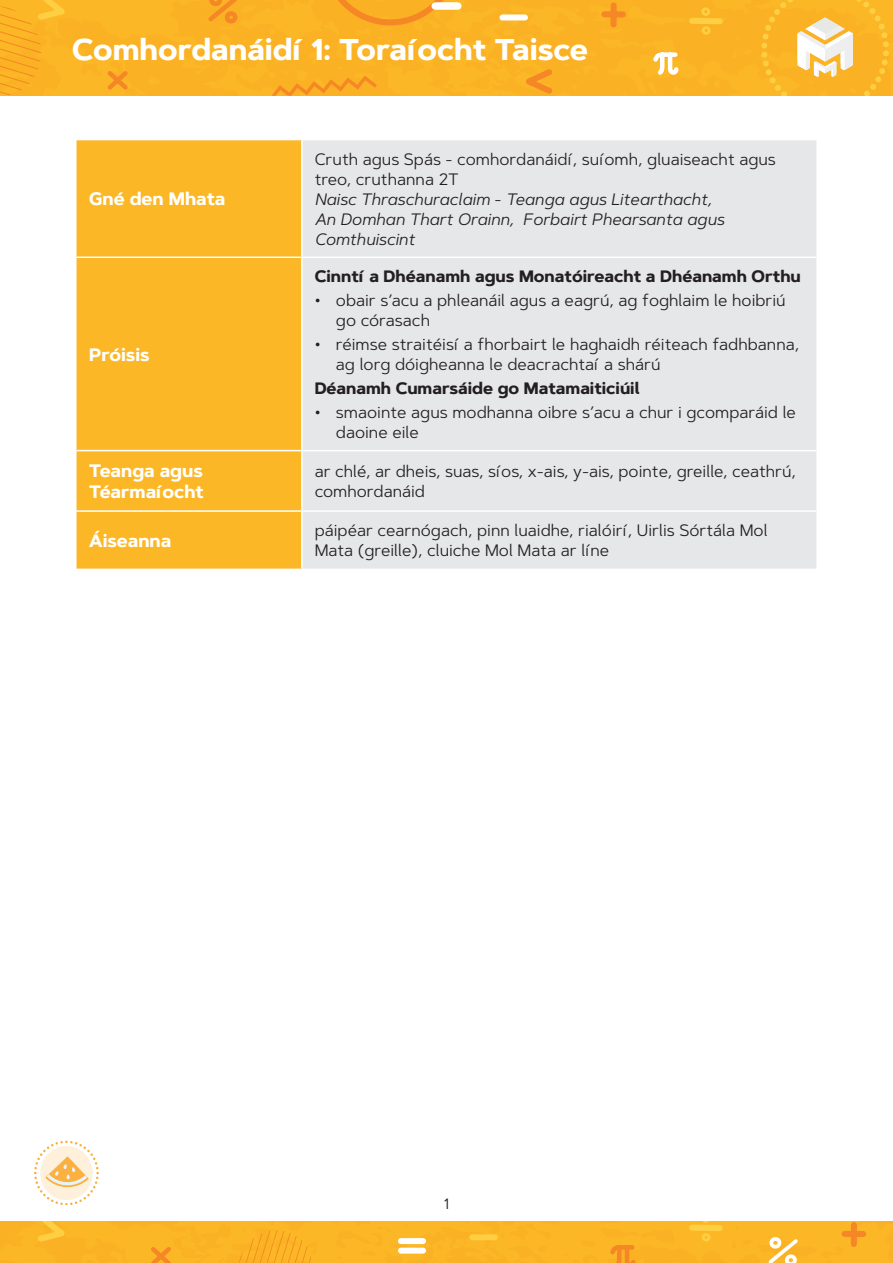
<style>
.page{position:relative;width:893px;height:1263px;background:#fff}
.page>*{position:absolute;margin:0;border:0;box-sizing:border-box;transform-origin:0 0}
.t1{font:700 30px "Artegra Sans";color:#fff}
.Table_Headings{font:700 18px/21.6px "Artegra Sans";color:#fff}
.Body{font:16.5px/19.8px "Artegra Sans";color:#231f20}
.Body-2{font:italic 16.5px/19.8px "Artegra Sans";color:#231f20}
.Body-3{font:700 16.5px "Artegra Sans";color:#231f20}
.t2{font:15px "Artegra Sans";color:#231f20}
.s1{font-style:normal}
</style>
<div class="page">
<div style="left:0;top:0;width:893px;height:96px;background:#fbb124"></div>
<svg style="left:271px;top:75px;width:106px;height:21px;background:#f9a824"></svg>
<svg style="left:103px;top:67px;width:29px;height:27px"></svg>
<svg style="left:0;top:0;width:75px;height:94px;background:#fbb326"></svg>
<svg style="left:514px;top:64px;width:43px;height:32px"></svg>
<div style="left:502px;top:14px;width:23px;height:6px;background:#fff"></div>
<svg style="left:686px;top:5px;width:40px;height:33px"></svg>
<div style="left:604px;top:11px;width:19px;height:6px;background:#f58726"></div>
<div style="left:610px;top:5px;width:7px;height:20px;background:#f58726"></div>
<svg style="left:651px;top:50px;width:30px;height:29px"></svg>
<svg style="left:323px;top:0;width:135px;height:25px;background:#f9a925"></svg>
<svg style="left:204px;top:0;width:38px;height:27px"></svg>
<svg style="left:761px;top:0;width:128px;height:96px;background:#fabf49"></svg>
<div style="left:435px;top:2px;width:23px;height:8px;background:#fff"></div>
<div style="left:0;top:1221px;width:893px;height:42px;background:#fcb726"></div>
<svg style="left:34px;top:1140px;width:64px;height:64px"></svg>
<div style="left:77px;top:140px;width:224px;height:429px;background:#fcb726"></div>
<div style="left:303px;top:140px;width:513px;height:429px;background:#e6e7e9"></div>
<hr style="left:77px;top:256px;width:225px;height:2px;background:#fff">
<hr style="left:302px;top:256px;width:514px;height:2px;background:#fff">
<hr style="left:77px;top:450px;width:225px;height:1px;background:#fff">
<hr style="left:302px;top:450px;width:514px;height:1px;background:#fff">
<hr style="left:77px;top:510px;width:225px;height:2px;background:#fff">
<hr style="left:302px;top:510px;width:514px;height:2px;background:#fff">
<h1 class="t1" style="left:72px;top:28px;width:517px">Comhordanáidí 1: Toraíocht Taisce</h1>
<p class="Table_Headings" style="left:89px;top:189px;width:138px">Gné den Mhata</p>
<p class="Table_Headings" style="left:89px;top:344px;width:62px">Próisis</p>
<p class="Body" style="left:315px;top:149px;width:463px">Cruth agus Spás - comhordanáidí, suíomh, gluaiseacht agus treo, cruthanna 2T</p>
<p class="Body-2" style="left:315px;top:189px;width:398px">Naisc Thraschuraclaim <span class="s1">-</span> Teanga agus Litearthacht,</p>
<p class="Body-2" style="left:315px;top:209px;width:411px">An Domhan Thart Orainn, Forbairt Phearsanta agus<br>Comthuiscint</p>
<p class="Body-3" style="left:315px;top:264px;width:488px">Cinntí a Dhéanamh agus Monatóireacht a Dhéanamh Orthu</p>
<p class="Body" style="left:336px;top:290px;width:451px;text-indent:-21px">• obair s’acu a phleanáil agus a eagrú, ag foghlaim le hoibriú go córasach</p>
<p class="Body" style="left:336px;top:334px;width:465px;text-indent:-21px">• réimse straitéisí a fhorbairt le haghaidh réiteach fadhbanna, ag lorg dóigheanna le deacrachtaí a shárú</p>
<p class="Body-3" style="left:315px;top:376px;width:326px">Déanamh Cumarsáide go Matamaiticiúil</p>
<p class="Body" style="left:336px;top:402px;width:462px;text-indent:-21px">• smaointe agus modhanna oibre s’acu a chur i gcomparáid le daoine eile</p>
<p class="Table_Headings" style="left:89px;top:460px;width:116px">Teanga agus<br>Téarmaíocht</p>
<p class="Body" style="left:315px;top:461px;width:483px">ar chlé, ar dheis, suas, síos, x-ais, y-ais, pointe, greille, ceathrú, comhordanáid</p>
<p class="Table_Headings" style="left:89px;top:530px;width:84px">Áiseanna</p>
<p class="Body" style="left:315px;top:520px;width:454px">páipéar cearnógach, pinn luaidhe, rialóirí, Uirlis Sórtála Mol<br>Mata (greille), cluiche Mol Mata ar líne</p>
<p class="t2" style="left:444px;top:1193px;width:6px">1</p>
</div>
